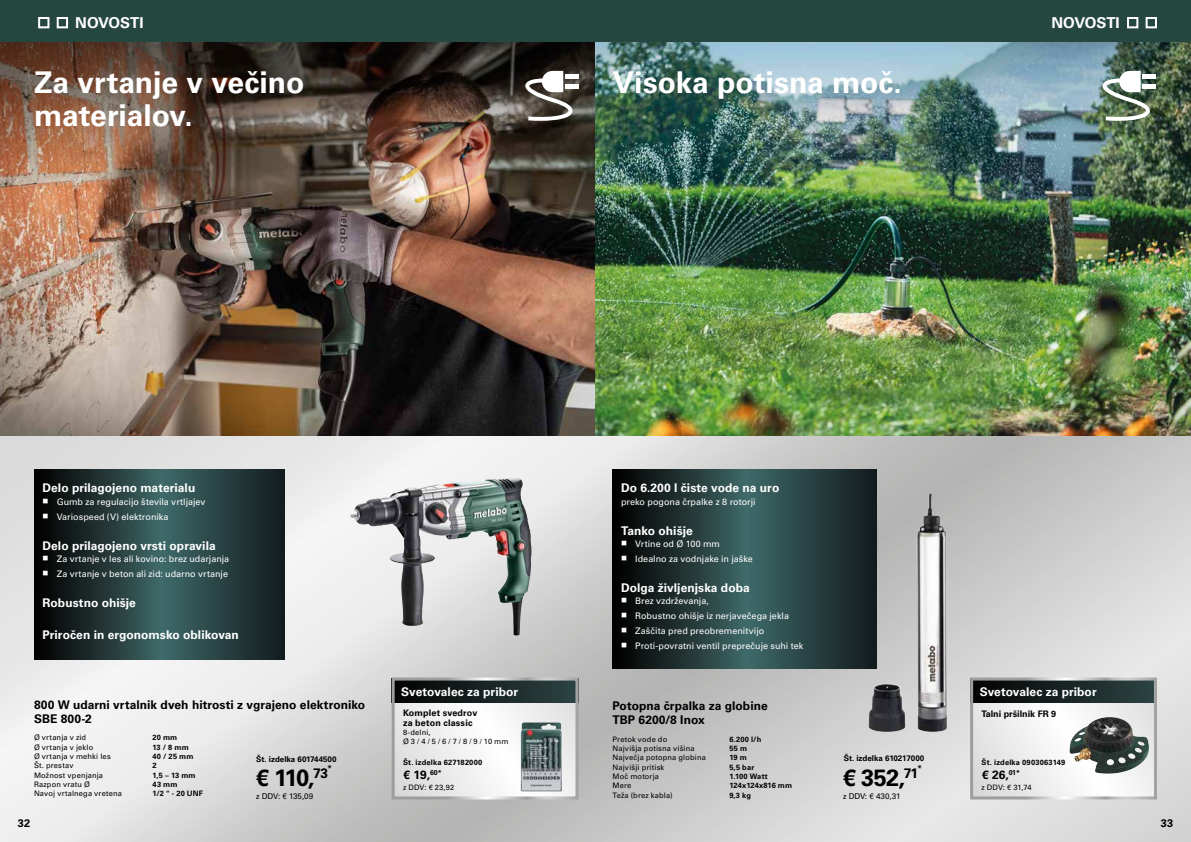
<style>
.page{position:relative;width:1191px;height:842px;background:#fff}
.page>*{position:absolute;margin:0;border:0;box-sizing:border-box;transform-origin:0 0}
.t1{font:700 30px/33px "Univers LT Pro 65";color:#fff}
.t2{font:700 23.5px "Univers LT Pro 65";letter-spacing:-.05em;color:#000}
.t3{font:700 15px "Univers LT Pro 65";letter-spacing:-.005em;color:#fff}
.t4{font:700 12px "Univers LT Pro 65";letter-spacing:.005em;color:#fff}
.t5{font:700 12px/14.4px "Univers LT Pro 65";letter-spacing:.005em;color:#000}
.t6{font:700 11px "Univers LT Pro 65";color:#000}
.t7{font:9px/15.1px "Univers LT Pro 55 Roman";color:#fff}
.t8{font:700 9px/10px "Univers LT Pro 65";letter-spacing:.01em;color:#000}
.t9{font:700 8.2px "Univers LT Pro 65";color:#000}
.t10{font:700 8px "Univers LT Pro 65";color:#000}
.t11{font:8px "Univers LT Pro 55 Roman";color:#000}
.t12{font:7.5px/9px "Univers Metabo";letter-spacing:.02em;color:#000}
.t13{font:700 7.5px "Univers Metabo";letter-spacing:.015em;color:#000}
.t14{font:700 7.5px "Univers LT Pro 65";letter-spacing:.025em;color:#000}
.t15{font:7.5px "Univers LT Pro 55 Roman";letter-spacing:.015em;color:#000}
</style>
<div class="page">
<svg style="left:595px;top:435px;width:596px;height:407px;background:#cecece"></svg>
<svg style="left:0;top:435px;width:595px;height:407px"></svg>
<div style="left:0;top:0;width:595px;height:43px;background:#25473f"></div>
<div style="left:595px;top:0;width:596px;height:43px;background:#25473f"></div>
<div style="left:1127px;top:17px;width:11px;height:11px;border:2px solid #fff"></div>
<div style="left:1145px;top:17px;width:12px;height:11px;border:2px solid #fff"></div>
<div style="left:38px;top:17px;width:11px;height:11px;border:2px solid #fff"></div>
<div style="left:57px;top:17px;width:11px;height:11px;border:2px solid #fff"></div>
<img style="left:0;top:43px;width:1191px;height:392px">
<hr style="left:564px;top:85px;width:14px;height:4px;background:#fff">
<div style="left:564px;top:74px;width:14px;height:5px;background:#fff"></div>
<svg style="left:524px;top:71px;width:49px;height:50px"></svg>
<img style="left:350px;top:478px;width:161px;height:148px">
<img style="left:868px;top:494px;width:79px;height:238px">
<hr style="left:1142px;top:85px;width:13px;height:4px;background:#fff">
<div style="left:1142px;top:74px;width:13px;height:5px;background:#fff"></div>
<svg style="left:1101px;top:71px;width:49px;height:50px"></svg>
<svg style="left:974px;top:702px;width:179px;height:93px"></svg>
<div style="left:970px;top:678px;width:187px;height:24px;background:linear-gradient(to right,#030202,#2d4444)"></div>
<div style="left:970px;top:677px;width:187px;height:122px;border:3px solid #fff"></div>
<svg style="left:396px;top:702px;width:178px;height:93px"></svg>
<div style="left:392px;top:678px;width:186px;height:24px;background:linear-gradient(to right,#030202,#2c4443)"></div>
<div style="left:392px;top:677px;width:186px;height:122px;border:3px solid #fff"></div>
<img style="left:1069px;top:717px;width:76px;height:56px">
<img style="left:520px;top:722px;width:43px;height:69px">
<svg style="left:34px;top:469px;width:251px;height:190px;background:#243939"></svg>
<svg style="left:612px;top:469px;width:264px;height:200px;background:#243939"></svg>
<svg style="left:43px;top:498px;width:5px;height:5px"></svg>
<svg style="left:43px;top:513px;width:5px;height:5px"></svg>
<svg style="left:43px;top:556px;width:5px;height:4px"></svg>
<svg style="left:43px;top:571px;width:5px;height:4px"></svg>
<svg style="left:621px;top:541px;width:5px;height:4px"></svg>
<svg style="left:621px;top:556px;width:5px;height:4px"></svg>
<svg style="left:621px;top:598px;width:5px;height:5px"></svg>
<svg style="left:621px;top:613px;width:5px;height:5px"></svg>
<svg style="left:621px;top:628px;width:5px;height:5px"></svg>
<svg style="left:621px;top:643px;width:5px;height:5px"></svg>
<h3 class="t3" style="left:75px;top:14px;width:70px">NOVOSTI</h3>
<h3 class="t3" style="left:1051px;top:14px;width:70px">NOVOSTI</h3>
<h1 class="t1" style="left:34px;top:66px;width:272px">Za vrtanje v večino materialov.</h1>
<h1 class="t1" style="left:612px;top:66px;width:291px">Visoka potisna moč.</h1>
<h3 class="t4" style="left:43px;top:481px;width:154px">Delo prilagojeno materialu</h3>
<p class="t7" style="left:57px;top:494px;width:150px">Gumb za regulacijo števila vrtljajev<br>Variospeed (V) elektronika</p>
<h3 class="t4" style="left:43px;top:538px;width:175px">Delo prilagojeno vrsti opravila</h3>
<p class="t7" style="left:57px;top:551px;width:174px">Za vrtanje v les ali kovino: brez udarjanja<br>Za vrtanje v beton ali zid: udarno vrtanje</p>
<h3 class="t4" style="left:43px;top:596px;width:95px">Robustno ohišje</h3>
<h3 class="t4" style="left:43px;top:627px;width:198px">Priročen in ergonomsko oblikovan</h3>
<h3 class="t4" style="left:621px;top:481px;width:160px">Do 6.200 l čiste vode na uro</h3>
<p class="t7" style="left:621px;top:494px;width:136px">preko pogona črpalke z 8 rotorji</p>
<h3 class="t4" style="left:621px;top:523px;width:73px">Tanko ohišje</h3>
<p class="t7" style="left:635px;top:536px;width:119px">Vrtine od Ø 100 mm<br>Idealno za vodnjake in jaške</p>
<h3 class="t4" style="left:621px;top:581px;width:130px">Dolga življenjska doba</h3>
<p class="t7" style="left:635px;top:593px;width:170px">Brez vzdrževanja,<br>Robustno ohišje iz nerjavečega jekla Zaščita pred preobremenitvijo Proti-povratni ventil preprečuje suhi tek</p>
<h3 class="t5" style="left:34px;top:698px;width:333px">800 W udarni vrtalnik dveh hitrosti z vgrajeno elektroniko<br>SBE 800-2</h3>
<p class="t12" style="left:34px;top:733px;width:54px">Ø vrtanja v zid</p>
<p class="t13" style="left:153px;top:733px;width:26px">20 mm</p>
<p class="t12" style="left:34px;top:742px;width:61px">Ø vrtanja v jeklo</p>
<p class="t13" style="left:153px;top:742px;width:38px">13 / 8 mm</p>
<p class="t12" style="left:34px;top:752px;width:78px">Ø vrtanja v mehki les</p>
<p class="t13" style="left:153px;top:752px;width:43px">40 / 25 mm</p>
<p class="t12" style="left:34px;top:761px;width:41px">Št. prestav</p>
<p class="t13" style="left:153px;top:761px;width:6px">2</p>
<p class="t12" style="left:34px;top:770px;width:71px">Možnost vpenjanja</p>
<p class="t13" style="left:153px;top:770px;width:45px">1,5 – 13 mm</p>
<p class="t12" style="left:34px;top:780px;width:58px">Razpon vratu Ø</p>
<p class="t13" style="left:153px;top:780px;width:27px">43 mm</p>
<p class="t12" style="left:34px;top:789px;width:89px">Navoj vrtalnega vretena</p>
<p class="t13" style="left:153px;top:789px;width:52px">1/2 " - 20 UNF</p>
<p class="t10" style="left:256px;top:754px;width:82px">Št. izdelka 601744500</p>
<p class="t11" style="left:256px;top:791px;width:59px">z DDV: € 135,09</p>
<p class="t9" style="left:327px;top:763px;width:6px">*</p>
<h2 class="t2" style="left:256px;top:763px;width:73px">€ 110,<sup>73</sup></h2>
<h3 class="t4" style="left:401px;top:685px;width:118px">Svetovalec za pribor</h3>
<p class="t8" style="left:403px;top:708px;width:76px">Komplet svedrov za beton classic</p>
<p class="t12" style="left:403px;top:728px;width:107px">8-delni,<br>Ø 3 / 4 / 5 / 6 / 7 / 8 / 9 / 10 mm</p>
<h3 class="t5" style="left:403px;top:768px;width:40px">€ 19,<sup>60*</sup></h3>
<p class="t15" style="left:403px;top:783px;width:53px">z DDV: € 23,92</p>
<p class="t14" style="left:403px;top:758px;width:81px">Št. izdelka 627182000</p>
<h3 class="t5" style="left:612px;top:698px;width:157px">Potopna črpalka za globine<br>TBP 6200/8 Inox</h3>
<p class="t12" style="left:612px;top:735px;width:56px">Pretok vode do</p>
<p class="t13" style="left:729px;top:735px;width:33px">6.200 l/h</p>
<p class="t12" style="left:612px;top:744px;width:84px">Najvišja potisna višina</p>
<p class="t13" style="left:729px;top:744px;width:19px">55 m</p>
<p class="t12" style="left:612px;top:753px;width:95px">Največja potopna globina</p>
<p class="t13" style="left:729px;top:753px;width:19px">19 m</p>
<p class="t12" style="left:612px;top:763px;width:53px">Najvišji pritisk</p>
<p class="t13" style="left:729px;top:763px;width:26px">5,5 bar</p>
<p class="t12" style="left:612px;top:772px;width:48px">Moč motorja</p>
<p class="t13" style="left:729px;top:772px;width:40px">1.100 Watt</p>
<p class="t12" style="left:612px;top:781px;width:20px">Mere</p>
<p class="t13" style="left:729px;top:781px;width:64px">124x124x816 mm</p>
<p class="t12" style="left:612px;top:791px;width:62px">Teža (brez kabla)</p>
<p class="t13" style="left:729px;top:791px;width:23px">9,3 kg</p>
<p class="t10" style="left:843px;top:754px;width:82px">Št. izdelka 610217000</p>
<p class="t11" style="left:843px;top:791px;width:59px">z DDV: € 430,31</p>
<p class="t9" style="left:917px;top:763px;width:6px">*</p>
<h2 class="t2" style="left:843px;top:763px;width:77px">€ 352,<sup>71</sup></h2>
<h3 class="t4" style="left:979px;top:685px;width:118px">Svetovalec za pribor</h3>
<p class="t8" style="left:981px;top:709px;width:76px">Talni pršilnik FR 9</p>
<p class="t14" style="left:981px;top:758px;width:85px">Št. izdelka 0903063149</p>
<h3 class="t5" style="left:982px;top:768px;width:39px">€ 26,<sup>01*</sup></h3>
<p class="t15" style="left:981px;top:783px;width:52px">z DDV: € 31,74</p>
<p class="t6" style="left:18px;top:817px;width:14px">32</p>
<p class="t6" style="left:1160px;top:817px;width:14px">33</p>
</div>
